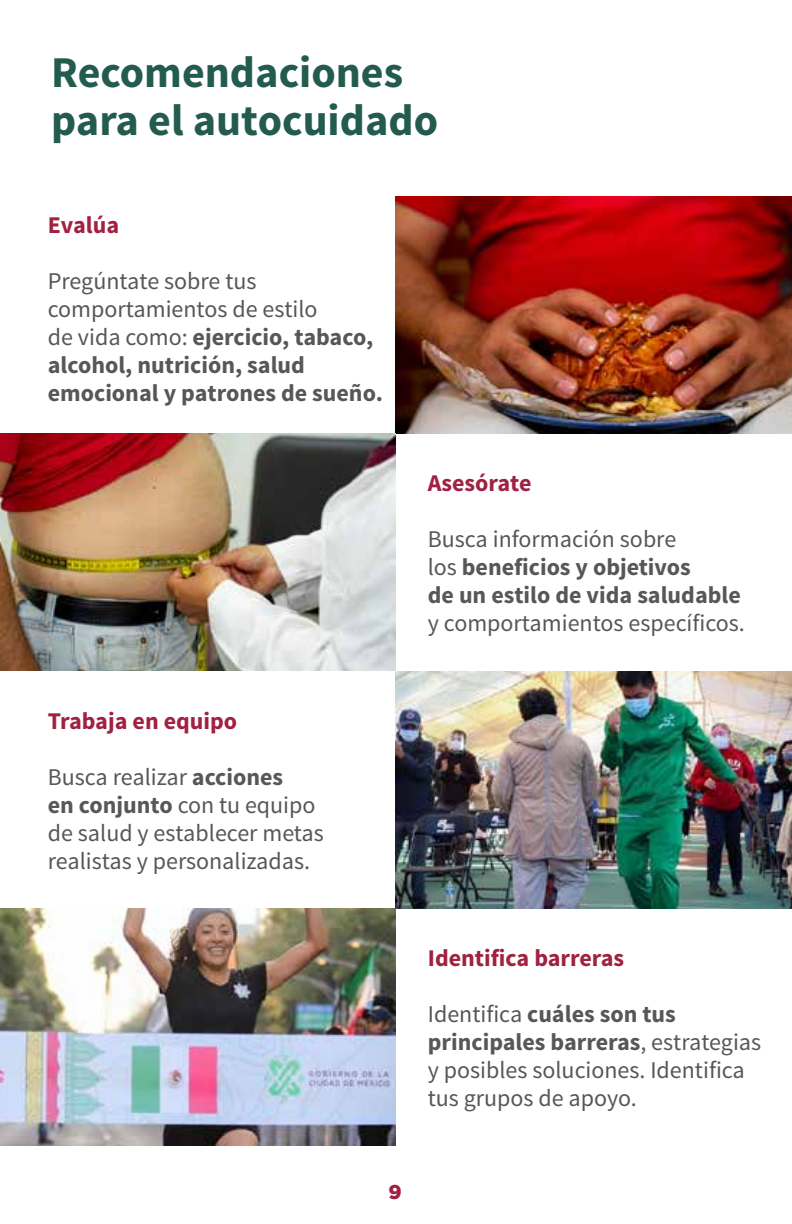
<style>
.page{position:relative;width:792px;height:1224px;background:#fff}
.page>*{position:absolute;margin:0;border:0;box-sizing:border-box;transform-origin:0 0}
.t1{font:700 44px/48px "Source Sans Pro";color:#235c4f}
.t2{font:24px/28px "Source Sans Pro";color:#575756}
.t3{font:700 24px/28px "Source Sans Pro";color:#575756}
.t4{font:700 24px "Source Sans Pro";color:#a02142}
.t5{font:900 20px "Gotham";color:#a02142}
.s1{font-weight:400}
.s2{font-weight:700}
</style>
<div class="page">
<img style="left:396px;top:196px;width:396px;height:238px">
<img style="left:0;top:434px;width:396px;height:237px">
<img style="left:396px;top:671px;width:396px;height:238px">
<img style="left:0;top:909px;width:396px;height:237px">
<h1 class="t1" style="left:51px;top:50px;width:388px">Recomendaciones para el autocuidado</h1>
<p class="t4" style="left:48px;top:209px;width:73px">Evalúa</p>
<p class="t3" style="left:48px;top:268px;width:337px"><span class="s1">Pregúntate sobre tus comportamientos de estilo<br>de vida como:</span> ejercicio, tabaco, alcohol, nutrición, salud emocional y patrones de sueño.</p>
<p class="t4" style="left:428px;top:468px;width:105px">Asesórate</p>
<p class="t3" style="left:428px;top:526px;width:315px"><span class="s1">Busca información sobre<br>los</span> beneficios y objetivos<br>de un estilo de vida saludable</p>
<p class="t2" style="left:428px;top:610px;width:319px">y comportamientos específicos.</p>
<p class="t4" style="left:48px;top:705px;width:191px">Trabaja en equipo</p>
<p class="t2" style="left:48px;top:763px;width:278px">Busca realizar <span class="s2">acciones<br>en conjunto</span> con tu equipo de salud y establecer metas realistas y personalizadas.</p>
<p class="t4" style="left:428px;top:943px;width:198px">Identifica barreras</p>
<p class="t2" style="left:428px;top:1001px;width:335px">Identifica <span class="s2">cuáles son tus principales barreras</span>, estrategias y posibles soluciones. Identifica tus grupos de apoyo.</p>
<p class="t5" style="left:388px;top:1180px;width:15px">9</p>
</div>
